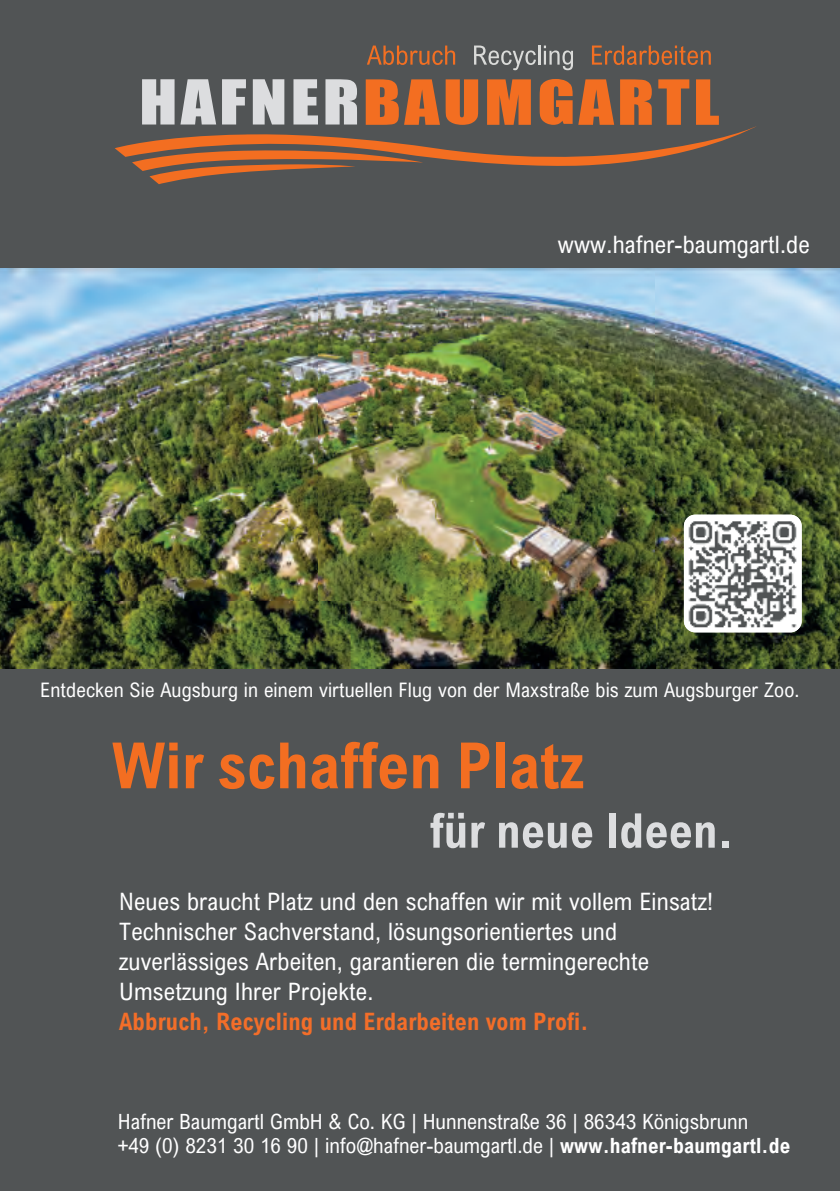
<style>
.page{position:relative;width:840px;height:1191px;background:#fff}
.page>*{position:absolute;margin:0;border:0;box-sizing:border-box;transform-origin:0 0}
.t1{font:24px/30px "Arial Nova Cond";letter-spacing:.005em;color:#fff}
.t2{font:700 24px "Arial Nova Cond";letter-spacing:.005em;color:#f36e29}
.t3{font:21px/24px "Arial Nova Cond";color:#fff}
.t4{font:20px "Arial Nova Cond";letter-spacing:.005em;color:#fff}
.s1{font-weight:700}
</style>
<div class="page">
<div style="left:0;top:0;width:839px;height:1191px;background:#515455"></div>
<svg style="left:115px;top:79px;width:641px;height:105px"></svg>
<svg style="left:367px;top:46px;width:88px;height:19px"></svg>
<svg style="left:474px;top:46px;width:98px;height:24px"></svg>
<svg style="left:591px;top:46px;width:119px;height:19px"></svg>
<img style="left:0;top:269px;width:839px;height:399px">
<svg style="left:112px;top:742px;width:65px;height:46px"></svg>
<svg style="left:186px;top:754px;width:18px;height:34px"></svg>
<svg style="left:219px;top:754px;width:55px;height:35px"></svg>
<svg style="left:280px;top:742px;width:25px;height:46px"></svg>
<svg style="left:311px;top:742px;width:95px;height:47px"></svg>
<svg style="left:413px;top:754px;width:25px;height:34px"></svg>
<svg style="left:461px;top:742px;width:28px;height:46px"></svg>
<div style="left:496px;top:742px;width:8px;height:46px;background:#f36e21"></div>
<svg style="left:511px;top:744px;width:71px;height:45px"></svg>
<svg style="left:430px;top:812px;width:35px;height:36px"></svg>
<svg style="left:471px;top:822px;width:14px;height:25px"></svg>
<svg style="left:499px;top:822px;width:93px;height:26px"></svg>
<div style="left:608px;top:813px;width:7px;height:34px;background:#dcdddf"></div>
<svg style="left:621px;top:813px;width:19px;height:35px"></svg>
<svg style="left:646px;top:822px;width:68px;height:26px"></svg>
<svg style="left:722px;top:841px;width:6px;height:6px"></svg>
<img style="left:683px;top:514px;width:118px;height:118px">
<p class="t1" style="left:557px;top:229px;width:253px">www.hafner-baumgartl.de</p>
<p class="t4" style="left:40px;top:677px;width:760px">Entdecken Sie Augsburg in einem virtuellen Flug von der Maxstraße bis zum Augsburger Zoo.</p>
<p class="t1" style="left:119px;top:886px;width:595px">Neues braucht Platz und den schaffen wir mit vollem Einsatz!<br>Technischer Sachverstand, lösungsorientiertes und zuverlässiges Arbeiten, garantieren die termingerechte Umsetzung Ihrer Projekte.</p>
<p class="t2" style="left:119px;top:1007px;width:470px">Abbruch, Recycling und Erdarbeiten vom Profi.</p>
<p class="t3" style="left:118px;top:1109px;width:673px">Hafner Baumgartl GmbH &amp; Co. KG | Hunnenstraße 36 | 86343 Königsbrunn<br>+49 (0) 8231 30 16 90 | info@hafner-baumgartl.de | <span class="s1">www.hafner-baumgartl.de</span></p>
</div>
